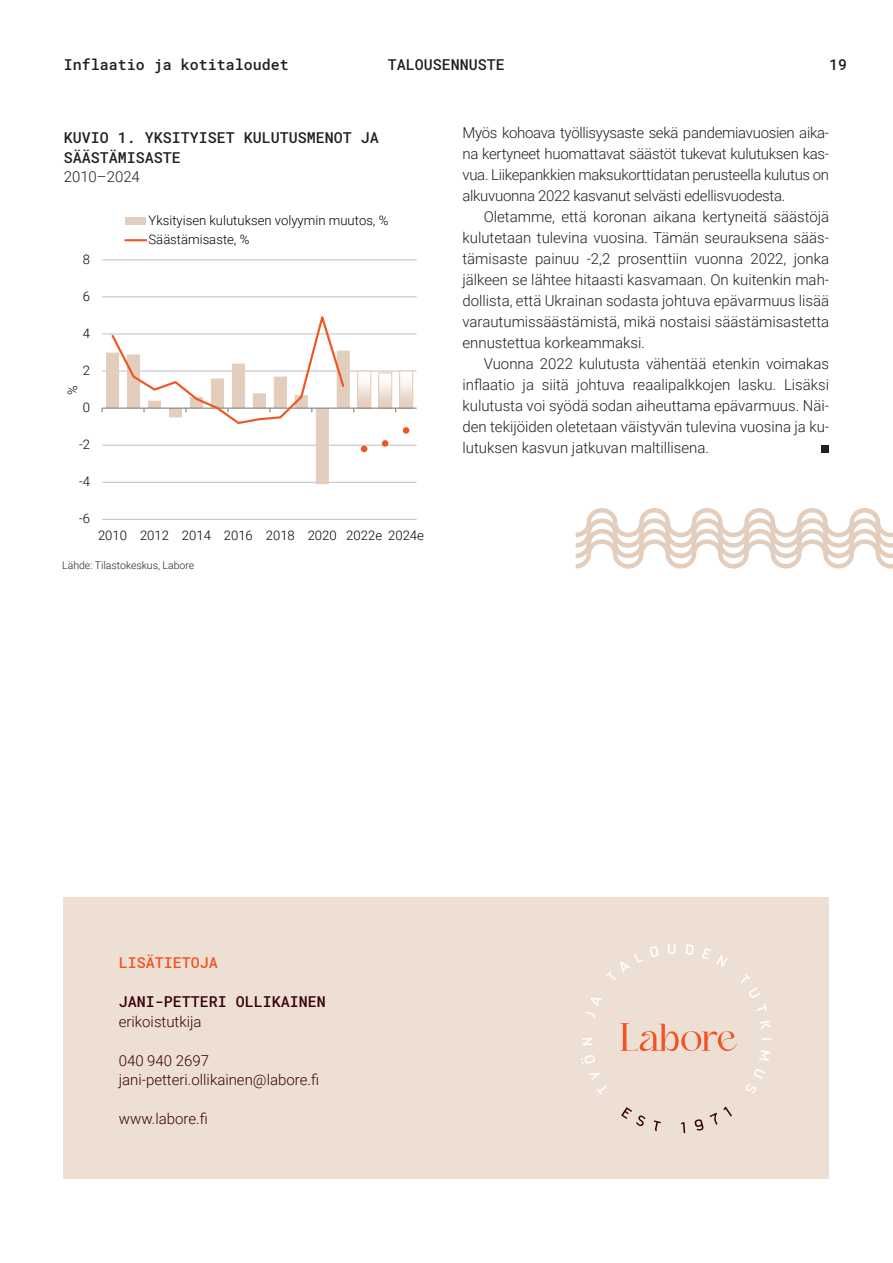
<style>
.page{position:relative;width:893px;height:1263px;background:#fff}
.page>*{position:absolute;margin:0;border:0;box-sizing:border-box;transform-origin:0 0}
.Leipis{font:300 15px/21px "Roboto";color:#231f20;text-align:justify}
.Leipis_ilman_sisenny{font:300 15px/21px "Roboto";letter-spacing:-.02em;color:#231f20;text-align:justify}
.Graafin_otsikko{font:500 15px/19.5px "Roboto Mono";color:#231f20}
.Graafi{font:300 15px "Roboto";color:#380108}
.Nimi{font:500 15px "Roboto Mono";color:#380108}
.Väliotsikko_punainen{font:500 15px "Roboto Mono";color:#f15422}
.Graafi-2{font:300 15px "Roboto";color:#231f20}
.t1{font:300 13.05px/18.9px "Roboto";color:#000}
.Viite{font:300 10.5px "Roboto";color:#231f20}
</style>
<div class="page">
<div style="left:64px;top:897px;width:765px;height:282px;background:#eedfd4"></div>
<svg style="left:589px;top:1072px;width:18px;height:23px"></svg>
<svg style="left:581px;top:1055px;width:14px;height:9px"></svg>
<svg style="left:582px;top:1038px;width:10px;height:7px"></svg>
<svg style="left:586px;top:997px;width:16px;height:21px"></svg>
<svg style="left:606px;top:946px;width:53px;height:34px"></svg>
<svg style="left:668px;top:944px;width:8px;height:10px"></svg>
<svg style="left:685px;top:944px;width:9px;height:11px"></svg>
<svg style="left:702px;top:948px;width:26px;height:19px"></svg>
<svg style="left:741px;top:974px;width:26px;height:38px"></svg>
<svg style="left:760px;top:1020px;width:11px;height:9px"></svg>
<svg style="left:761px;top:1038px;width:10px;height:2px"></svg>
<svg style="left:759px;top:1050px;width:11px;height:11px"></svg>
<svg style="left:746px;top:1069px;width:19px;height:25px"></svg>
<svg style="left:621px;top:1107px;width:25px;height:19px"></svg>
<svg style="left:654px;top:1120px;width:7px;height:11px"></svg>
<svg style="left:681px;top:1122px;width:4px;height:11px"></svg>
<svg style="left:694px;top:1119px;width:10px;height:12px"></svg>
<svg style="left:710px;top:1107px;width:22px;height:18px"></svg>
<svg style="left:620px;top:1023px;width:117px;height:28px"></svg>
<hr style="left:102px;top:519px;width:315px;height:1px;background:#bfbfbf">
<hr style="left:102px;top:482px;width:315px;height:1px;background:#bfbfbf">
<hr style="left:102px;top:445px;width:315px;height:1px;background:#bfbfbf">
<hr style="left:102px;top:371px;width:315px;height:1px;background:#bfbfbf">
<hr style="left:102px;top:334px;width:315px;height:1px;background:#bfbfbf">
<hr style="left:102px;top:297px;width:315px;height:1px;background:#bfbfbf">
<hr style="left:102px;top:260px;width:315px;height:1px;background:#bfbfbf">
<svg style="left:359px;top:382px;width:10px;height:25px"></svg>
<div style="left:357px;top:370px;width:14px;height:39px;border:1px solid #e3cdbd"></div>
<svg style="left:380px;top:384px;width:10px;height:23px"></svg>
<div style="left:378px;top:372px;width:14px;height:37px;border:1px solid #e3cdbd"></div>
<svg style="left:401px;top:382px;width:10px;height:25px"></svg>
<div style="left:399px;top:370px;width:14px;height:39px;border:1px solid #e3cdbd"></div>
<hr style="left:102px;top:408px;width:315px;height:1px;background:#7f7f7f">
<svg style="left:102px;top:316px;width:252px;height:168px"></svg>
<svg style="left:361px;top:446px;width:6px;height:6px"></svg>
<div style="left:382px;top:440px;width:6px;height:7px;background:#f05522;border-radius:50%"></div>
<div style="left:403px;top:427px;width:6px;height:7px;background:#f05522;border-radius:50%"></div>
<div style="left:125px;top:218px;width:21px;height:7px;background:#e3cdbd"></div>
<hr style="left:125px;top:239px;width:21px;height:2px;background:#f05522">
<svg style="left:575px;top:508px;width:318px;height:61px"></svg>
<div style="left:822px;top:445px;width:7px;height:8px;background:#231f20"></div>
<p class="Graafin_otsikko" style="left:64px;top:54px;width:227px">Inflaatio ja kotitaloudet</p>
<p class="Graafin_otsikko" style="left:388px;top:54px;width:118px">TALOUSENNUSTE</p>
<p class="Graafin_otsikko" style="left:829px;top:54px;width:19px">19</p>
<p class="Graafin_otsikko" style="left:64px;top:128px;width:317px">KUVIO 1. YKSITYISET KULUTUSMENOT JA<br>SÄÄSTÄMISASTE</p>
<p class="Graafi-2" style="left:64px;top:166px;width:78px">2010–2024</p>
<p class="t1" style="left:83px;top:249px;width:9px">8</p>
<p class="t1" style="left:83px;top:286px;width:9px">6</p>
<p class="t1" style="left:83px;top:323px;width:9px">4</p>
<p class="t1" style="left:83px;top:360px;width:9px">2</p>
<p class="t1" style="left:63px;top:394px;width:11px;rotate:-90deg">%</p>
<p class="t1" style="left:83px;top:397px;width:9px">0</p>
<p class="t1" style="left:79px;top:434px;width:13px">-2</p>
<p class="t1" style="left:149px;top:211px;width:241px">Yksityisen kulutuksen volyymin muutos, %<br>Säästämisaste, %</p>
<p class="t1" style="left:79px;top:472px;width:13px">-4</p>
<p class="t1" style="left:79px;top:509px;width:13px">-6</p>
<p class="t1" style="left:98px;top:525px;width:327px">2010 2012 2014 2016 2018 2020 2022e 2024e</p>
<p class="Viite" style="left:62px;top:558px;width:134px">Lähde: Tilastokeskus, Labore</p>
<p class="Leipis_ilman_sisenny" style="left:462px;top:122px;width:368px">Myös kohoava työllisyysaste sekä pandemiavuosien aika&shy;na kertyneet huomattavat säästöt tukevat kulutuksen kas&shy;vua. Liikepankkien maksukorttidatan perusteella kulutus on alkuvuonna 2022 kasvanut selvästi edellisvuodesta.</p>
<p class="Leipis" style="left:462px;top:206px;width:368px;text-indent:21px">Oletamme, että koronan aikana kertyneitä säästöjä kulutetaan tulevina vuosina. Tämän seurauksena sääs&shy;tämisaste painuu -2,2 prosenttiin vuonna 2022, jonka jälkeen se lähtee hitaasti kasvamaan. On kuitenkin mah&shy;dollista, että Ukrainan sodasta johtuva epävarmuus lisää varautumissäästämistä, mikä nostaisi säästämisastetta ennustettua korkeammaksi.</p>
<p class="Leipis" style="left:462px;top:353px;width:368px;text-indent:21px">Vuonna 2022 kulutusta vähentää etenkin voimakas inflaatio ja siitä johtuva reaalipalkkojen lasku. Lisäksi kulutusta voi syödä sodan aiheuttama epävarmuus. Näi&shy;den tekijöiden oletetaan väistyvän tulevina vuosina ja ku&shy;lutuksen kasvun jatkuvan maltillisena.</p>
<p class="Väliotsikko_punainen" style="left:119px;top:952px;width:100px">LISÄTIETOJA</p>
<p class="Nimi" style="left:119px;top:991px;width:209px">JANI-PETTERI OLLIKAINEN</p>
<p class="Graafi" style="left:119px;top:1011px;width:84px">erikoistutkija</p>
<p class="Graafi" style="left:119px;top:1050px;width:92px">040 940 2697</p>
<p class="Graafi" style="left:119px;top:1069px;width:202px">jani-petteri.ollikainen@labore.fi</p>
<p class="Graafi" style="left:119px;top:1108px;width:91px">www.labore.fi</p>
</div>
